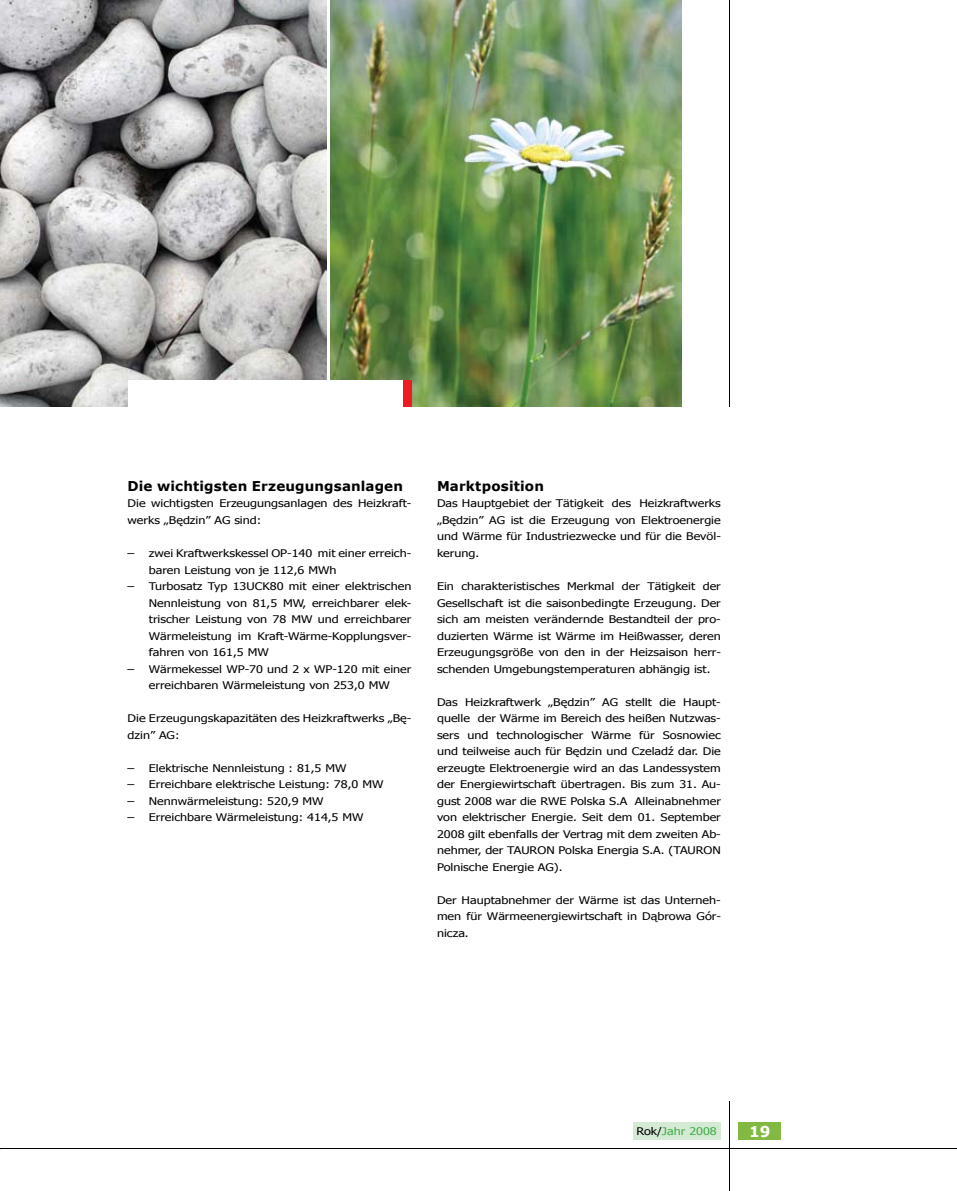
<style>
.page{position:relative;width:957px;height:1191px;background:#fff}
.page>*{position:absolute;margin:0;border:0;box-sizing:border-box;transform-origin:0 0}
.t1{font:700 15px "Verdana";color:#fff}
.t2{font:700 13.5px "Verdana";letter-spacing:.01em;color:#000}
.t3{font:10.5px/16.5px "Tahoma";color:#000;text-align:justify;scale:1.2 1}
.t4{font:10.5px "Tahoma";color:#41ad49;scale:1.2 1}
.s1{color:#000}
</style>
<div class="page">
<div style="left:633px;top:1123px;width:88px;height:17px;background:#d4ead4"></div>
<div style="left:738px;top:1123px;width:43px;height:17px;background:#82ba41"></div>
<hr style="left:0;top:1148px;width:957px;height:1px;background:#000">
<hr style="left:729px;top:1101px;width:1px;height:90px;background:#000">
<hr style="left:729px;top:0;width:1px;height:407px;background:#000">
<img style="left:0;top:0;width:326px;height:407px">
<img style="left:331px;top:0;width:350px;height:407px">
<div style="left:128px;top:380px;width:283px;height:41px;background:#fff"></div>
<div style="left:403px;top:380px;width:8px;height:27px;background:#ed1c24"></div>
<p class="t2" style="left:128px;top:477px;width:277px">Die wichtigsten Erzeugungsanlagen</p>
<p class="t3" style="left:128px;top:495px;width:238px">Die wichtigsten Erzeugungsanlagen des Heizkraft&shy;werks „Będzin” AG sind:</p>
<p class="t3" style="left:149px;top:544px;width:220px;text-indent:-21px">– zwei Kraftwerkskessel OP-140 mit einer erreich&shy;baren Leistung von je 112,6 MWh</p>
<p class="t3" style="left:149px;top:577px;width:220px;text-indent:-21px">– Turbosatz Typ 13UCK80 mit einer elektrischen Nennleistung von 81,5 MW, erreichbarer elek&shy;trischer Leistung von 78 MW und erreichbarer Wärmeleistung im Kraft-Wärme-Kopplungsver&shy;fahren von 161,5 MW</p>
<p class="t3" style="left:128px;top:660px;width:238px;text-align:center">– Wärmekessel WP-70 und 2 x WP-120 mit einer erreichbaren Wärmeleistung von 253,0 MW</p>
<p class="t3" style="left:128px;top:709px;width:238px">Die Erzeugungskapazitäten des Heizkraftwerks „Bę&shy;dzin” AG:</p>
<p class="t3" style="left:128px;top:759px;width:184px">– Elektrische Nennleistung : 81,5 MW</p>
<p class="t3" style="left:128px;top:775px;width:215px">– Erreichbare elektrische Leistung: 78,0 MW</p>
<p class="t3" style="left:128px;top:792px;width:165px">– Nennwärmeleistung: 520,9 MW</p>
<p class="t3" style="left:128px;top:808px;width:198px">– Erreichbare Wärmeleistung: 414,5 MW</p>
<p class="t2" style="left:437px;top:477px;width:108px">Marktposition</p>
<p class="t3" style="left:437px;top:495px;width:238px">Das Hauptgebiet der Tätigkeit des Heizkraftwerks „Będzin” AG ist die Erzeugung von Elektroenergie und Wärme für Industriezwecke und für die Bevöl&shy;kerung.</p>
<p class="t3" style="left:437px;top:577px;width:238px">Ein charakteristisches Merkmal der Tätigkeit der Gesellschaft ist die saisonbedingte Erzeugung. Der sich am meisten verändernde Bestandteil der pro&shy;duzierten Wärme ist Wärme im Heißwasser, deren Erzeugungsgröße von den in der Heizsaison herr&shy;schenden Umgebungstemperaturen abhängig ist.</p>
<p class="t3" style="left:437px;top:693px;width:238px">Das Heizkraftwerk „Będzin” AG stellt die Haupt&shy;quelle der Wärme im Bereich des heißen Nutzwas&shy;sers und technologischer Wärme für Sosnowiec und teilweise auch für Będzin und Czeladź dar. Die erzeugte Elektroenergie wird an das Landessystem der Energiewirtschaft übertragen. Bis zum 31. Au&shy;gust 2008 war die RWE Polska S.A Alleinabnehmer von elektrischer Energie. Seit dem 01. September 2008 gilt ebenfalls der Vertrag mit dem zweiten Ab&shy;nehmer, der TAURON Polska Energia S.A. (TAURON Polnische Energie AG).</p>
<p class="t3" style="left:437px;top:891px;width:238px">Der Hauptabnehmer der Wärme ist das Unterneh&shy;men für Wärmeenergiewirtschaft in Dąbrowa Gór&shy;nicza.</p>
<p class="t4" style="left:636px;top:1124px;width:68px"><span class="s1">Rok/</span>Jahr 2008</p>
<h1 class="t1" style="left:749px;top:1121px;width:23px">19</h1>
</div>
